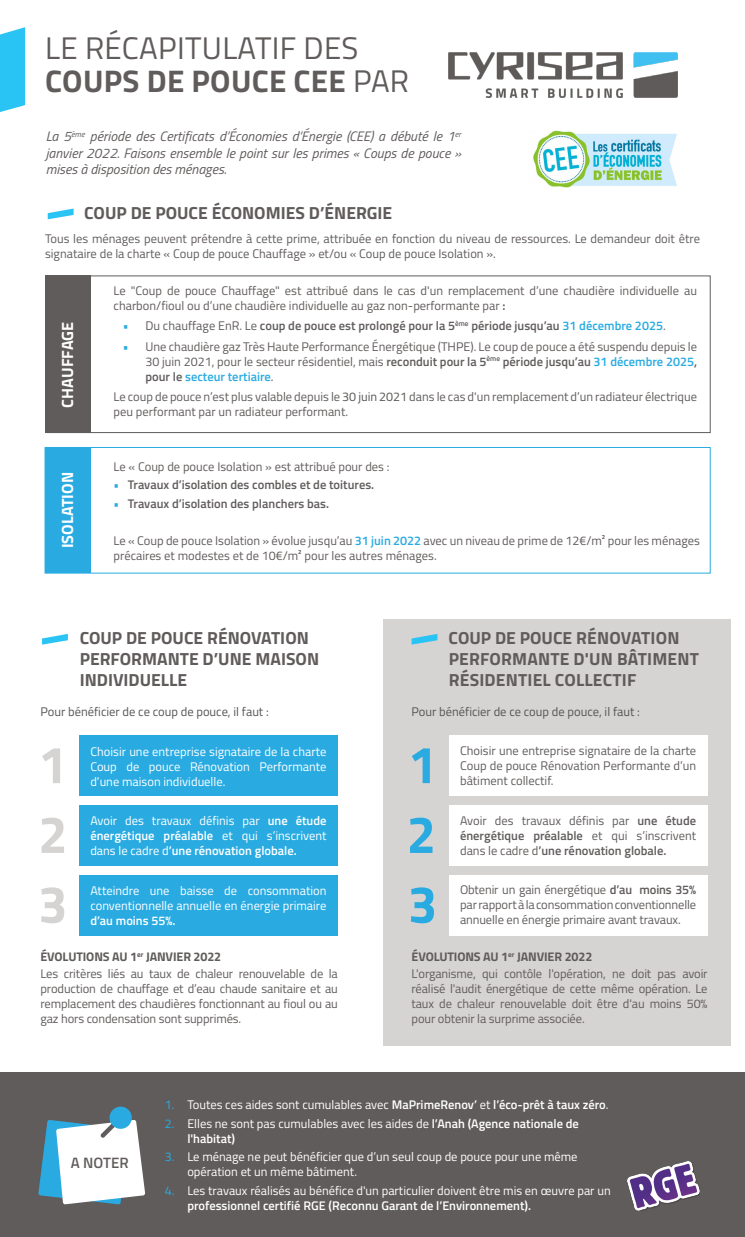
<style>
.page{position:relative;width:745px;height:1237px;background:#fff}
.page>*{position:absolute;margin:0;border:0;box-sizing:border-box;transform-origin:0 0}
.t1{font:700 52.5px "Titillium";color:#29abe2}
.t2{font:700 52.5px "Titillium";color:#d6d4d3}
.t3{font:31.25px/33.8px "Titillium";letter-spacing:.01em;color:#605c5b}
.t4{font:700 17.5px/21px "Titillium";color:#605c5b}
.t5{font:700 16.25px "Titillium";color:#fff}
.t6{font:600 15px "Titillium";color:#615c5c}
.t7{font:italic 13.75px/16.5px "Titillium";color:#605c5b;text-align:justify}
.t8{font:12.5px/15px "Titillium";color:#605c5b}
.t9{font:12.5px/15px "Titillium";color:#fff}
.t10{font:600 12.5px "Titillium";color:#605c5b}
.t11{font:12.5px "Titillium";color:#555554}
.t12{font:700 12.5px "Titillium";letter-spacing:-.01em;color:#605c5b}
.s1{font-weight:700}
.s2{font-weight:600}
.s3{font-weight:400;color:#29abe2}
.s4{font-weight:400}
.s5{color:#29abe2}
.s6{font-weight:600;color:#29abe2}
.s7{color:#555554}
</style>
<div class="page">
<div style="left:0;top:1072px;width:744px;height:165px;background:#615c5c"></div>
<div style="left:45px;top:447px;width:665px;height:126px;border:1px solid #29abe2"></div>
<div style="left:46px;top:276px;width:664px;height:157px;border:1px solid #605c5b"></div>
<img style="left:448px;top:53px;width:228px;height:44px">
<svg style="left:48px;top:208px;width:26px;height:11px"></svg>
<div style="left:45px;top:447px;width:46px;height:126px;background:#29abe2"></div>
<div style="left:45px;top:276px;width:46px;height:157px;background:#605c5b"></div>
<img style="left:533px;top:131px;width:144px;height:57px">
<svg style="left:0;top:27px;width:25px;height:85px;background:#3cc9f4"></svg>
<svg style="left:38px;top:1120px;width:107px;height:84px;background:#c2d7e0"></svg>
<div style="left:109px;top:1106px;width:23px;height:22px;background:#29abe2;border-radius:50%"></div>
<div style="left:383px;top:619px;width:347px;height:426px;background:#d6d4d3"></div>
<svg style="left:411px;top:634px;width:26px;height:10px"></svg>
<div style="left:448px;top:736px;width:259px;height:60px;background:#fff"></div>
<div style="left:448px;top:805px;width:259px;height:61px;background:#fff"></div>
<div style="left:448px;top:875px;width:259px;height:60px;background:#fff"></div>
<svg style="left:42px;top:634px;width:26px;height:10px"></svg>
<div style="left:79px;top:736px;width:258px;height:60px;background:#29abe2"></div>
<div style="left:79px;top:875px;width:258px;height:60px;background:#29abe2"></div>
<div style="left:79px;top:805px;width:258px;height:61px;background:#29abe2"></div>
<img style="left:627px;top:1161px;width:72px;height:50px">
<p class="t3" style="left:45px;top:29px;width:365px">LE RÉCAPITULATIF DES<br><span class="s1">COUPS DE POUCE CEE</span> PAR</p>
<p class="t7" style="left:46px;top:127px;width:416px">La 5<sup>ème</sup> période des Certificats d’Économies d’Énergie (CEE) a débuté le 1<sup>er </sup>janvier 2022. Faisons ensemble le point sur les primes « Coups de pouce » mises à disposition des ménages.</p>
<p class="t4" style="left:84px;top:201px;width:309px">COUP DE POUCE ÉCONOMIES D’ÉNERGIE</p>
<p class="t8" style="left:45px;top:231px;width:656px">Tous les ménages peuvent prétendre à cette prime, attribuée en fonction du niveau de ressources. Le demandeur doit être signataire de la charte « Coup de pouce Chauffage » et/ou « Coup de pouce Isolation ».</p>
<p class="t5" style="left:55px;top:407px;width:87px;rotate:-90deg">CHAUFFAGE</p>
<p class="t5" style="left:55px;top:548px;width:77px;rotate:-90deg">ISOLATION</p>
<p class="t8" style="left:113px;top:282px;width:584px">Le "Coup de pouce Chauffage" est attribué dans le cas d'un remplacement d’une chaudière individuelle au charbon/fioul ou d’une chaudière individuelle au gaz non-performante par <span class="s2">:</span></p>
<p class="t10" style="left:123px;top:316px;width:544px"><span class="s3">•</span> <span class="s4">Du chauffage EnR. Le</span> coup de pouce est prolongé pour la 5<sup>ème</sup> période jusqu’au <span class="s5">31 décembre 2025</span><span class="s4">.</span></p>
<p class="t8" style="left:145px;top:338px;width:552px;text-align:justify;text-indent:-22px"><span class="s5">•</span> Une chaudière gaz Très Haute Performance Énergétique (THPE). Le coup de pouce a été suspendu depuis le 30 juin 2021, pour le secteur résidentiel, mais <span class="s2">reconduit pour la 5</span><sup>ème</sup> <span class="s2">période jusqu’au</span> <span class="s6">31 décembre 2025</span><span class="s2">, pour le</span> <span class="s6">secteur tertiaire</span><span class="s7">.</span></p>
<p class="t8" style="left:113px;top:388px;width:584px">Le coup de pouce n’est plus valable depuis le <span class="s7">30 juin 2021</span> dans le cas d'un remplacement d’un radiateur électrique peu performant par un radiateur performant.</p>
<p class="t8" style="left:113px;top:458px;width:277px">Le « Coup de pouce Isolation » est attribué pour des :</p>
<p class="t10" style="left:113px;top:475px;width:262px"><span class="s5">•</span> Travaux d’isolation des combles et de toitures.</p>
<p class="t10" style="left:113px;top:494px;width:217px"><span class="s5">•</span> Travaux d’isolation des planchers bas.</p>
<p class="t8" style="left:113px;top:532px;width:587px">Le « Coup de pouce Isolation » évolue jusqu’au <span class="s6">31 juin 2022</span> avec un niveau de prime de 12€/m² pour les ménages précaires et modestes et de 10€/m² pour les autres ménages.</p>
<p class="t4" style="left:80px;top:626px;width:241px">COUP DE POUCE RÉNOVATION<br>PERFORMANTE D’UNE MAISON<br>INDIVIDUELLE</p>
<p class="t4" style="left:448px;top:626px;width:252px">COUP DE POUCE RÉNOVATION<br>PERFORMANTE D'UN BÂTIMENT<br>RÉSIDENTIEL COLLECTIF</p>
<p class="t11" style="left:40px;top:702px;width:230px">Pour bénéficier de ce coup de pouce, il faut :</p>
<p class="t11" style="left:411px;top:702px;width:230px">Pour bénéficier de ce coup de pouce, il faut :</p>
<p class="t9" style="left:90px;top:743px;width:237px;text-align:justify">Choisir une entreprise signataire de la charte Coup de pouce Rénovation Performante d’une maison individuelle.</p>
<p class="t2" style="left:38px;top:724px;width:31px">1</p>
<p class="t2" style="left:38px;top:794px;width:31px">2</p>
<p class="t2" style="left:38px;top:864px;width:31px">3</p>
<p class="t12" style="left:40px;top:947px;width:182px">ÉVOLUTIONS AU 1<sup>er</sup> JANVIER 2022</p>
<p class="t8" style="left:40px;top:965px;width:299px;text-align:justify">Les critères liés au taux de chaleur renouvelable de la production de chauffage et d’eau chaude sanitaire et au remplacement des chaudières fonctionnant au fioul ou au gaz hors condensation sont supprimés.</p>
<p class="t9" style="left:90px;top:812px;width:237px;text-align:justify">Avoir des travaux définis par <span class="s2">une étude énergétique préalable</span> et qui s’inscrivent dans le cadre d<span class="s2">’une rénovation globale.</span></p>
<p class="t9" style="left:90px;top:882px;width:237px;text-align:justify">Atteindre une baisse de consommation conventionnelle annuelle en énergie primaire <span class="s2">d’au moins 55%.</span></p>
<p class="t8" style="left:460px;top:743px;width:237px">Choisir une entreprise signataire de la charte<br>Coup de pouce Rénovation Performante d’un</p>
<p class="t1" style="left:407px;top:724px;width:31px">1</p>
<p class="t8" style="left:460px;top:773px;width:95px">bâtiment collectif.</p>
<p class="t8" style="left:460px;top:812px;width:237px">Avoir des travaux définis par <span class="s2">une étude énergétique préalable</span> et qui s’inscrivent</p>
<p class="t1" style="left:406px;top:794px;width:31px">2</p>
<p class="t10" style="left:460px;top:841px;width:208px"><span class="s4">dans le cadre d</span>’une rénovation globale.</p>
<p class="t8" style="left:460px;top:882px;width:237px">Obtenir un gain énergétique <span class="s2">d’au moins 35% </span>par rapport à la consommation conventionnelle</p>
<p class="t1" style="left:407px;top:864px;width:31px">3</p>
<p class="t8" style="left:460px;top:912px;width:222px">annuelle en énergie primaire avant travaux.</p>
<p class="t12" style="left:411px;top:947px;width:182px">ÉVOLUTIONS AU 1<sup>er</sup> JANVIER 2022</p>
<p class="t8" style="left:411px;top:965px;width:297px;text-align:justify">L'organisme, qui contôle l'opération, ne doit pas avoir réalisé l'audit énergétique de cette même opération. Le taux de chaleur renouvelable doit être d'au moins 50% pour obtenir la surprime associée.</p>
<p class="t6" style="left:71px;top:1151px;width:59px">A NOTER</p>
<p class="t9" style="left:165px;top:1097px;width:445px"><span class="s5">1.</span> Toutes ces aides sont cumulables avec <span class="s2">MaPrimeRenov’</span> et <span class="s2">l’éco-prêt à taux zéro</span>.</p>
<p class="t9" style="left:187px;top:1115px;width:393px;text-indent:-22px"><span class="s5">2.</span> Elles ne sont pas cumulables avec les aides de <span class="s2">l’Anah (Agence nationale de l'habitat)</span></p>
<p class="t9" style="left:187px;top:1149px;width:391px;text-indent:-22px"><span class="s5">3.</span> Le ménage ne peut bénéficier que d’un seul coup de pouce pour une même opération et un même bâtiment.</p>
<p class="t9" style="left:187px;top:1182px;width:424px;text-indent:-22px"><span class="s5">4.</span> Les travaux réalisés au bénéfice d'un particulier doivent être mis en œuvre par un <span class="s2">professionnel certifié RGE (Reconnu Garant de l’Environnement).</span></p>
</div>
